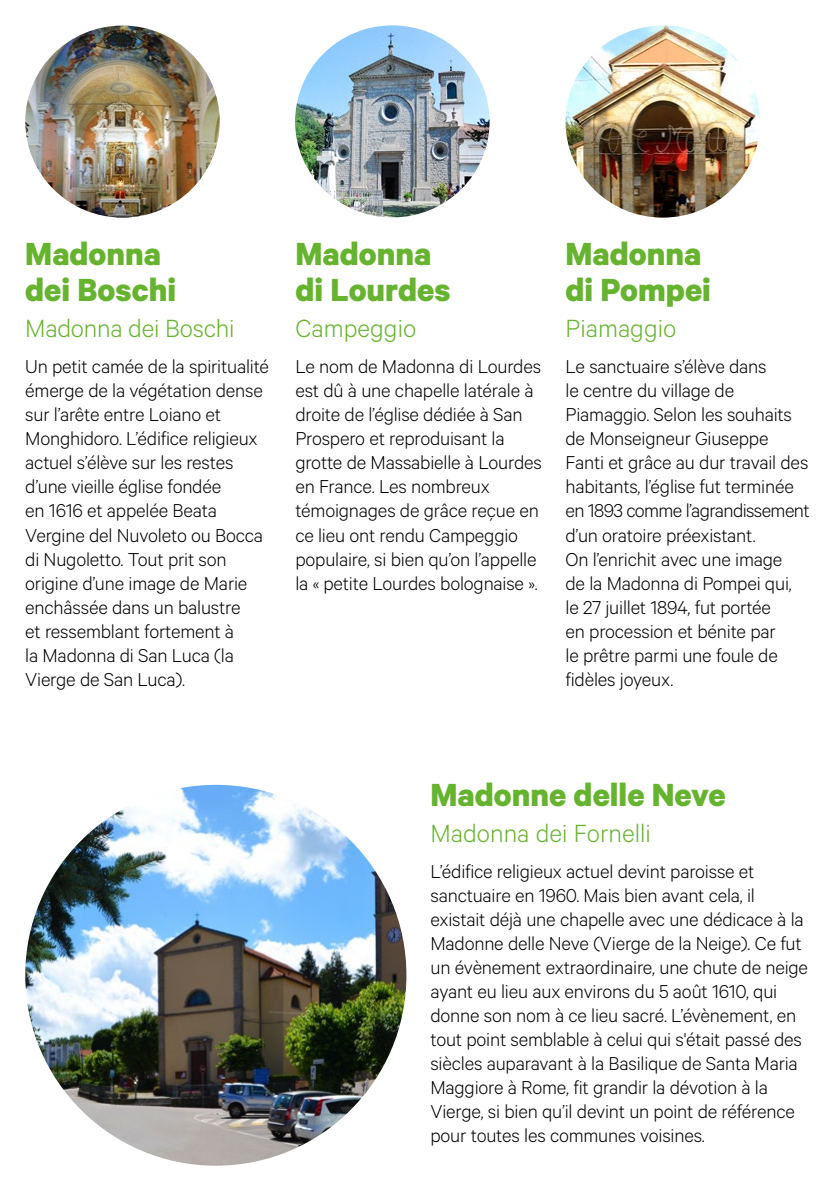
<style>
.page{position:relative;width:840px;height:1191px;background:#fff}
.page>*{position:absolute;margin:0;border:0;box-sizing:border-box;transform-origin:0 0}
.t1{font:700 36px/36px "Calibre";color:#65b32e}
.t2{font:300 28px "Calibre";color:#65b32e}
.t3{font:300 21px/24px "Calibre";letter-spacing:-.01em;color:#000}
</style>
<div class="page">
<img style="left:295px;top:25px;width:194px;height:192px">
<img style="left:25px;top:26px;width:194px;height:192px">
<img style="left:25px;top:785px;width:381px;height:380px;border-radius:190px">
<img style="left:565px;top:26px;width:194px;height:192px">
<h1 class="t1" style="left:25px;top:235px;width:152px">Madonna dei Boschi</h1>
<h2 class="t2" style="left:25px;top:312px;width:210px">Madonna dei Boschi</h2>
<p class="t3" style="left:25px;top:354px;width:245px">Un petit camée de la spiritualité émerge de la végétation dense sur l’arête entre Loiano et<br>Monghidoro. L’édifice religieux actuel s’élève sur les restes d’une vieille église fondée<br>en 1616 et appelée Beata<br>Vergine del Nuvoleto ou Bocca di Nugoletto. Tout prit son origine d’une image de Marie enchâssée dans un balustre<br>et ressemblant fortement à<br>la Madonna di San Luca (la<br>Vierge de San Luca).</p>
<h1 class="t1" style="left:295px;top:235px;width:157px">Madonna di Lourdes</h1>
<h2 class="t2" style="left:295px;top:312px;width:122px">Campeggio</h2>
<p class="t3" style="left:295px;top:354px;width:248px">Le nom de Madonna di Lourdes est dû à une chapelle latérale à droite de l’église dédiée à San<br>Prospero et reproduisant la grotte de Massabielle à Lourdes en France. Les nombreux témoignages de grâce reçue en ce lieu ont rendu Campeggio populaire, si bien qu’on l’appelle la « petite Lourdes bolognaise ».</p>
<h1 class="t1" style="left:565px;top:235px;width:147px">Madonna di Pompei</h1>
<h2 class="t2" style="left:565px;top:312px;width:112px">Piamaggio</h2>
<p class="t3" style="left:565px;top:354px;width:245px">Le sanctuaire s’élève dans<br>le centre du village de<br>Piamaggio. Selon les souhaits de Monseigneur Giuseppe<br>Fanti et grâce au dur travail des habitants, l’église fut terminée en 1893 comme l’agrandissement d’un oratoire préexistant.<br>On l’enrichit avec une image<br>de la Madonna di Pompei qui, le 27 juillet 1894, fut portée<br>en procession et bénite par<br>le prêtre parmi une foule de fidèles joyeux.</p>
<h1 class="t1" style="left:430px;top:775px;width:296px">Madonne delle Neve</h1>
<h2 class="t2" style="left:430px;top:816px;width:222px">Madonna dei Fornelli</h2>
<p class="t3" style="left:430px;top:858px;width:379px">L’édifice religieux actuel devint paroisse et sanctuaire en 1960. Mais bien avant cela, il existait déjà une chapelle avec une dédicace à la Madonne delle Neve (Vierge de la Neige). Ce fut un évènement extraordinaire, une chute de neige ayant eu lieu aux environs du 5 août 1610, qui donne son nom à ce lieu sacré. L’évènement, en tout point semblable à celui qui s'était passé des siècles auparavant à la Basilique de Santa Maria Maggiore à Rome, fit grandir la dévotion à la Vierge, si bien qu’il devint un point de référence pour toutes les communes voisines.</p>
</div>
